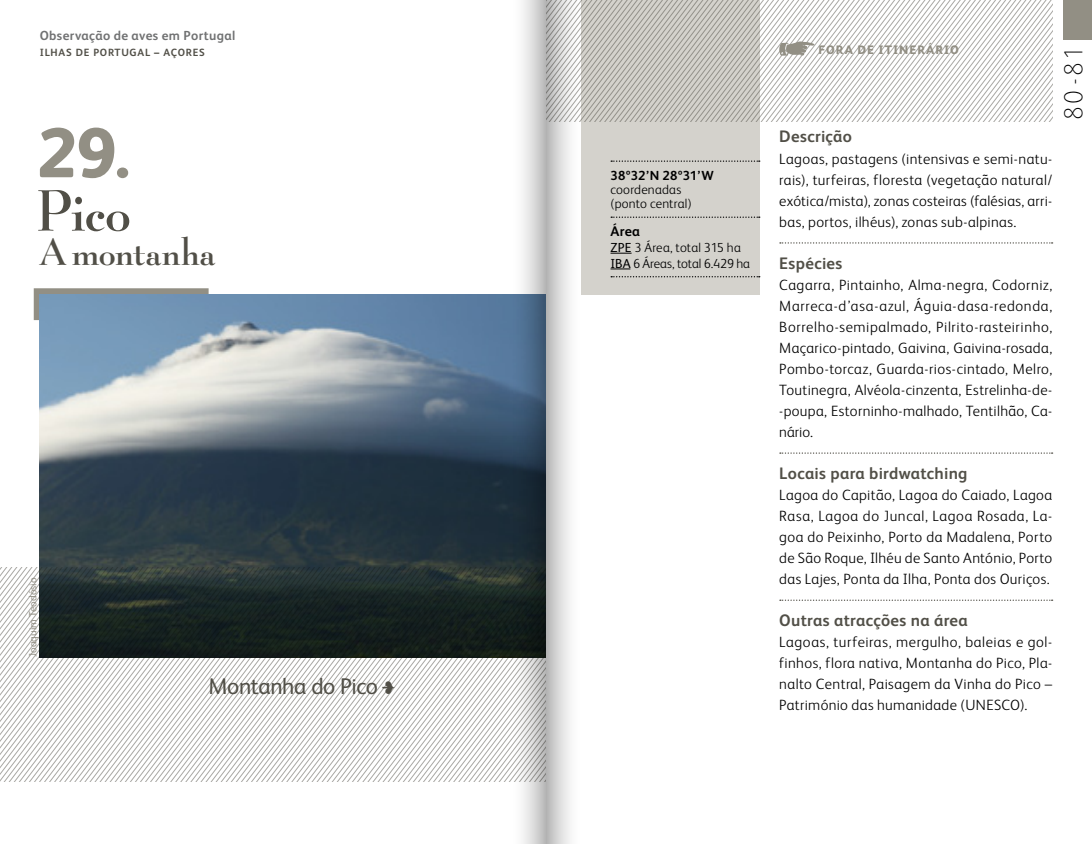
<style>
.page{position:relative;width:1092px;height:844px;background:#fff}
.page>*{position:absolute;margin:0;border:0;box-sizing:border-box;transform-origin:0 0}
.t1{font:800 70px "FS Albert";color:#928f84}
.t2{font:56px "Be Lucian Demi";color:#514f47}
.t3{font:36.75px "Be Lucian Demi";letter-spacing:.005em;color:#514f47}
.t4{font:100 26.25px "FS Albert";color:#000}
.t5{font:22.75px "FS Albert";letter-spacing:-.015em;color:#514f47}
.t6{font:700 16.62px "FS Albert";letter-spacing:.02em;color:#514f47}
.t7{font:300 14.88px/21px "FS Albert";letter-spacing:.02em;color:#000;text-align:justify}
.t8{font:700 14px "FS Albert";color:#000}
.t9{font:300 13.12px/14px "FS Albert";letter-spacing:.01em;color:#000}
.t10{font:700 13.12px "FS Albert";letter-spacing:.03em;color:#707172}
.t11{font:700 13.12px "FS Albert";letter-spacing:.01em;color:#000}
.t12{font:800 12.25px "FS Albert";letter-spacing:.08em;color:#928f84}
.t13{font:700 10.5px "FS Albert";letter-spacing:.07em;color:#514f47}
.t14{font:10.5px "FS Albert";color:#928f84}
.s1{font-weight:400}
</style>
<div class="page">
<div style="left:580px;top:0;width:179px;height:294px;background:#d4d2cc"></div>
<svg style="left:588px;top:0;width:464px;height:121px"></svg>
<svg style="left:34px;top:288px;width:174px;height:32px"></svg>
<div style="left:1063px;top:0;width:28px;height:40px;background:#928f84"></div>
<img style="left:40px;top:294px;width:463px;height:273px">
<svg style="left:779px;top:242px;width:273px;height:1px"></svg>
<svg style="left:779px;top:452px;width:273px;height:1px"></svg>
<svg style="left:779px;top:599px;width:273px;height:1px"></svg>
<svg style="left:611px;top:160px;width:148px;height:2px"></svg>
<svg style="left:611px;top:216px;width:148px;height:2px"></svg>
<svg style="left:610px;top:253px;width:21px;height:1px"></svg>
<svg style="left:610px;top:268px;width:20px;height:1px"></svg>
<svg style="left:611px;top:276px;width:148px;height:1px"></svg>
<svg style="left:0;top:567px;width:503px;height:214px"></svg>
<svg style="left:779px;top:41px;width:35px;height:15px"></svg>
<svg style="left:546px;top:0;width:42px;height:843px"></svg>
<svg style="left:503px;top:0;width:43px;height:843px"></svg>
<svg style="left:382px;top:681px;width:13px;height:13px"></svg>
<p class="t10" style="left:40px;top:28px;width:197px">Observação de aves em Portugal</p>
<p class="t13" style="left:40px;top:46px;width:13px">ilhas</p>
<p class="t13" style="left:76px;top:46px;width:124px">de portugal – Açores</p>
<p class="t12" style="left:818px;top:42px;width:142px">FORA DE ITINERÁRIO</p>
<h1 class="t1" style="left:37px;top:112px;width:95px">29.</h1>
<h2 class="t2" style="left:36px;top:177px;width:96px">Pico</h2>
<h3 class="t3" style="left:40px;top:230px;width:177px">A montanha</h3>
<p class="t14" style="left:27px;top:657px;width:81px;rotate:-90deg">Joaquim Teodósio</p>
<h3 class="t5" style="left:208px;top:673px;width:171px">Montanha do Pico</h3>
<p class="t11" style="left:610px;top:168px;width:105px">38º32’N 28º31’W</p>
<p class="t9" style="left:610px;top:182px;width:83px">coordenadas (ponto central)</p>
<p class="t8" style="left:610px;top:223px;width:31px">Área</p>
<p class="t9" style="left:610px;top:240px;width:132px"><span class="s1">ZPE</span> 3 Área, total 315 ha</p>
<p class="t9" style="left:610px;top:256px;width:141px"><span class="s1">IBA</span> 6 Áreas, total 6.429 ha</p>
<p class="t6" style="left:779px;top:127px;width:74px">Descrição</p>
<p class="t7" style="left:779px;top:148px;width:274px">Lagoas, pastagens (intensivas e semi-natu&shy;rais), turfeiras, floresta (vegetação natural/ exótica/mista), zonas costeiras (falésias, arri&shy;bas, portos, ilhéus), zonas sub-alpinas.</p>
<p class="t6" style="left:779px;top:253px;width:65px">Espécies</p>
<p class="t7" style="left:779px;top:274px;width:274px">Cagarra, Pintainho, Alma-negra, Codorniz, Marreca-d’asa-azul, Águia-dasa-redonda, Borrelho-semipalmado, Pilrito-rasteirinho, Maçarico-pintado, Gaivina, Gaivina-rosada, Pombo-torcaz, Guarda-rios-cintado, Melro, Toutinegra, Alvéola-cinzenta, Estrelinha-de--poupa, Estorninho-malhado, Tentilhão, Ca&shy;nário.</p>
<p class="t6" style="left:779px;top:463px;width:190px">Locais para birdwatching</p>
<p class="t7" style="left:779px;top:484px;width:274px">Lagoa do Capitão, Lagoa do Caiado, Lagoa Rasa, Lagoa do Juncal, Lagoa Rosada, La&shy;goa do Peixinho, Porto da Madalena, Porto de São Roque, Ilhéu de Santo António, Porto das Lajes, Ponta da Ilha, Ponta dos Ouriços.</p>
<p class="t6" style="left:779px;top:610px;width:190px">Outras atracções na área</p>
<p class="t7" style="left:779px;top:631px;width:274px">Lagoas, turfeiras, mergulho, baleias e gol&shy;finhos, flora nativa, Montanha do Pico, Pla&shy;nalto Central, Paisagem da Vinha do Pico – Património das humanidade (U NESCO).</p>
<h3 class="t4" style="left:1058px;top:120px;width:75px;rotate:-90deg">80-81</h3>
</div>
